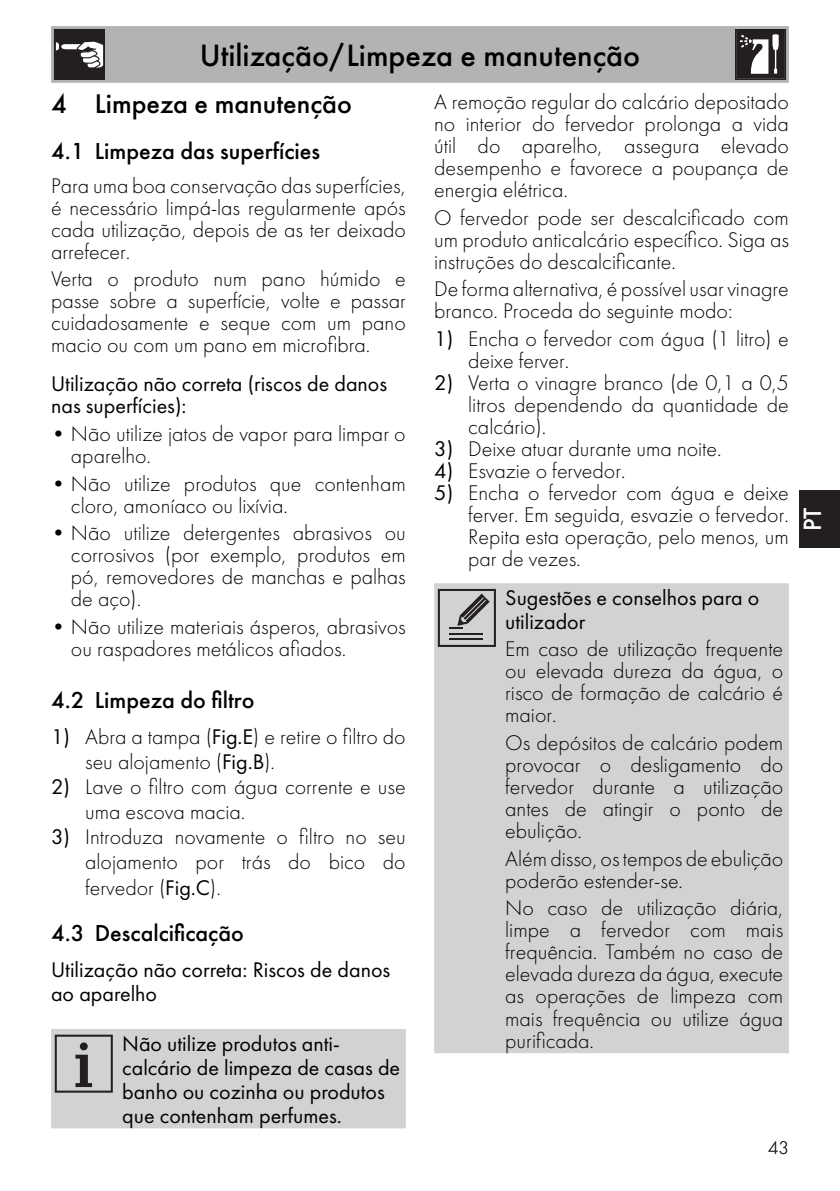
<style>
.page{position:relative;width:840px;height:1191px;background:#fff}
.page>*{position:absolute;margin:0;border:0;box-sizing:border-box;transform-origin:0 0}
.t1{font:500 32px "Futura";color:#000}
.t2{font:500 28px "Futura";color:#000}
.t3{font:500 26px "Futura";color:#fff}
.t4{font:500 24px "Futura";color:#000}
.Testo{font:300 22px/22px "Futura";color:#000;text-align:justify}
.Avvertenze{font:22px/24px "Futura";color:#000}
.t5{font:300 19px "Futura";color:#231f20}
.s1{font-weight:400}
</style>
<div class="page">
<div style="left:799px;top:490px;width:40px;height:58px;background:#231f20"></div>
<div style="left:51px;top:26px;width:737px;height:57px;background:#b3b3b3"></div>
<svg style="left:54px;top:29px;width:51px;height:51px"></svg>
<svg style="left:734px;top:29px;width:51px;height:51px"></svg>
<div style="left:51px;top:1029px;width:354px;height:99px;background:#d1d2d4"></div>
<div style="left:434px;top:583px;width:354px;height:470px;background:#d1d2d4"></div>
<svg style="left:437px;top:589px;width:58px;height:58px;background:#a2a2a4"></svg>
<h1 class="t1" style="left:199px;top:36px;width:442px">Utilização/Limpeza e manutenção</h1>
<p class="t2" style="left:51px;top:87px;width:302px">4 Limpeza e manutenção</p>
<p class="t4" style="left:51px;top:137px;width:270px">4.1 Limpeza das superfícies</p>
<p class="Testo" style="left:51px;top:174px;width:356px">Para uma boa conservação das superfícies, é necessário limpá-las regularmente após cada utilização, depois de as ter deixado arrefecer.</p>
<p class="Testo" style="left:51px;top:268px;width:356px">Verta o produto num pano húmido e passe sobre a superfície, volte e passar cuidadosamente e seque com um pano macio ou com um pano em microfibra.</p>
<p class="Avvertenze" style="left:51px;top:373px;width:337px;line-height:22px">Utilização não correta (riscos de danos nas superfícies):</p>
<p class="Testo" style="left:71px;top:423px;width:336px;text-indent:-20px">• Não utilize jatos de vapor para limpar o aparelho.</p>
<p class="Testo" style="left:71px;top:472px;width:336px;text-indent:-20px">• Não utilize produtos que contenham cloro, amoníaco ou lixívia.</p>
<p class="Testo" style="left:71px;top:522px;width:336px;text-indent:-20px">• Não utilize detergentes abrasivos ou corrosivos (por exemplo, produtos em pó, removedores de manchas e palhas de aço).</p>
<p class="Testo" style="left:71px;top:616px;width:336px;text-indent:-20px">• Não utilize materiais ásperos, abrasivos ou raspadores metálicos afiados.</p>
<p class="t4" style="left:51px;top:685px;width:205px">4.2 Limpeza do filtro</p>
<p class="Testo" style="left:85px;top:724px;width:322px;line-height:25px;text-indent:-34px"><span class="s1">1)</span> Abra a tampa (<span class="s1">Fig.E</span>) e retire o filtro do seu alojamento (<span class="s1">Fig.B</span>).</p>
<p class="Testo" style="left:85px;top:774px;width:322px;line-height:25px;text-indent:-34px"><span class="s1">2)</span> Lave o filtro com água corrente e use uma escova macia.</p>
<p class="Testo" style="left:85px;top:824px;width:322px;line-height:25.6px;text-indent:-34px"><span class="s1">3)</span> Introduza novamente o filtro no seu alojamento por trás do bico do fervedor (<span class="s1">Fig.C</span>).</p>
<p class="t4" style="left:51px;top:918px;width:194px">4.3 Descalcificação</p>
<p class="Avvertenze" style="left:51px;top:957px;width:340px">Utilização não correta: Riscos de danos ao aparelho</p>
<p class="Avvertenze" style="left:122px;top:1031px;width:279px">Não utilize produtos anti&shy;calcário de limpeza de casas de banho ou cozinha ou produtos que contenham perfumes.</p>
<p class="Testo" style="left:434px;top:91px;width:356px">A remoção regular do calcário depositado no interior do fervedor prolonga a vida útil do aparelho, assegura elevado desempenho e favorece a poupança de energia elétrica.</p>
<p class="Testo" style="left:434px;top:207px;width:356px">O fervedor pode ser descalcificado com um produto anticalcário específico. Siga as instruções do descalcificante.</p>
<p class="Testo" style="left:434px;top:278px;width:356px">De forma alternativa, é possível usar vinagre branco. Proceda do seguinte modo:</p>
<p class="Testo" style="left:468px;top:328px;width:322px;text-indent:-34px"><span class="s1">1)</span> Encha o fervedor com água (1 litro) e deixe ferver.</p>
<p class="Testo" style="left:468px;top:372px;width:322px;text-indent:-34px"><span class="s1">2)</span> Verta o vinagre branco (de 0,1 a 0,5 litros dependendo da quantidade de calcário).</p>
<p class="Testo" style="left:434px;top:438px;width:289px"><span class="s1">3)</span> Deixe atuar durante uma noite.</p>
<p class="Testo" style="left:434px;top:460px;width:193px"><span class="s1">4)</span> Esvazie o fervedor.</p>
<p class="Testo" style="left:468px;top:482px;width:322px;text-indent:-34px"><span class="s1">5)</span> Encha o fervedor com água e deixe ferver. Em seguida, esvazie o fervedor.<br>Repita esta operação, pelo menos, um par de vezes.</p>
<p class="Avvertenze" style="left:505px;top:585px;width:255px">Sugestões e conselhos para o utilizador</p>
<p class="Testo" style="left:505px;top:638px;width:279px">Em caso de utilização frequente ou elevada dureza da água, o risco de formação de calcário é maior.</p>
<p class="Testo" style="left:505px;top:732px;width:279px">Os depósitos de calcário podem provocar o desligamento do fervedor durante a utilização antes de atingir o ponto de ebulição.</p>
<p class="Testo" style="left:505px;top:847px;width:279px">Além disso, os tempos de ebulição poderão estender-se.</p>
<p class="Testo" style="left:505px;top:897px;width:279px">No caso de utilização diária, limpe a fervedor com mais frequência. Também no caso de elevada dureza da água, execute as operações de limpeza com mais frequência ou utilize água purificada.</p>
<p class="t5" style="left:767px;top:1136px;width:22px">43</p>
<p class="t3" style="left:796px;top:531px;width:25px;rotate:-90deg">PT</p>
</div>
